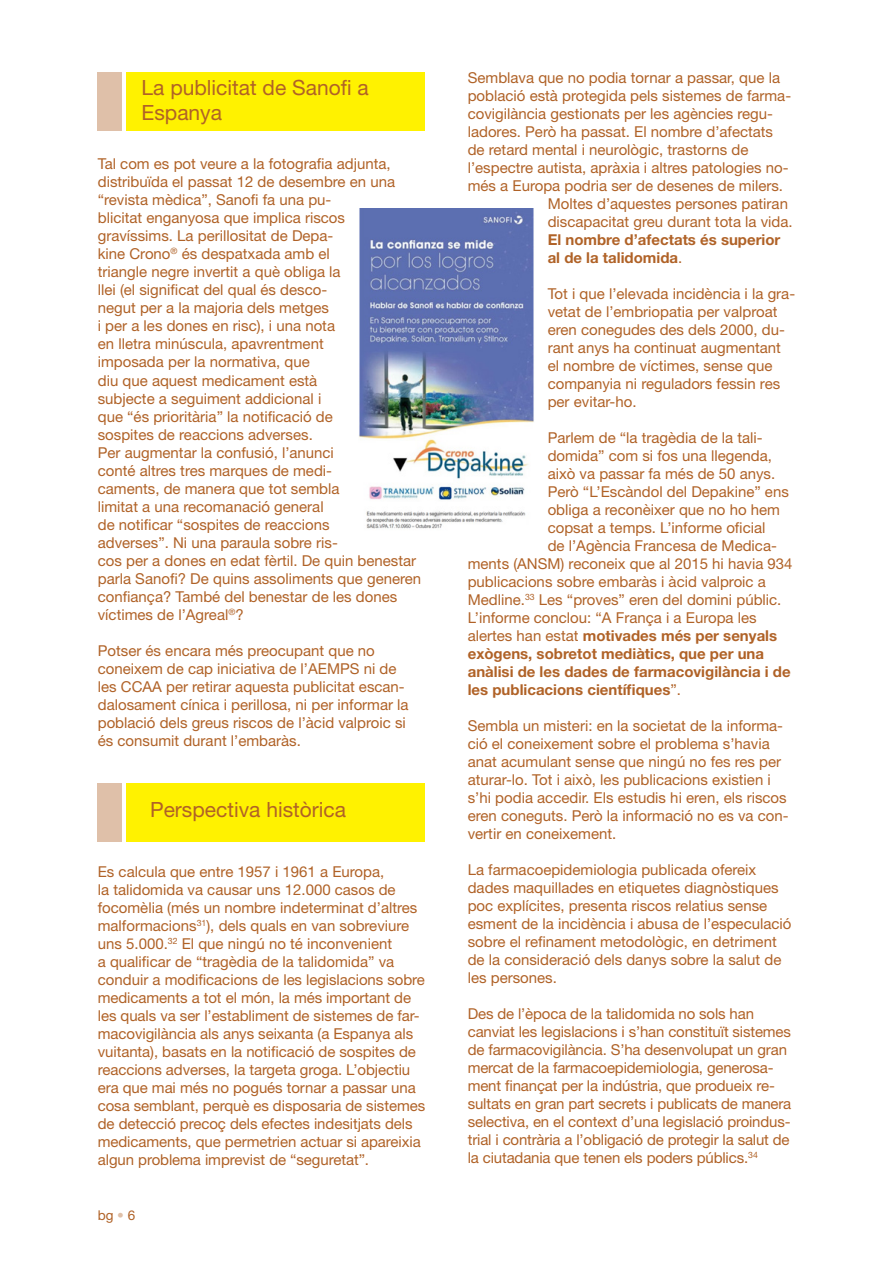
<style>
.page{position:relative;width:893px;height:1263px;background:#fff}
.page>*{position:absolute;margin:0;border:0;box-sizing:border-box;transform-origin:0 0}
.t1{font:21px/25.2px "Helvetica Neue LT Std";color:#b06227}
.t2{font:15px/18px "Helvetica Neue LT Std";color:#b06227}
.t3{font:700 15px/18px "Helvetica Neue LT Std";color:#b06227}
.t4{font:13.5px "Helvetica Neue LT Std";color:#b06227}
.s1{color:#dfc0a9}
.s2{font-weight:400}
</style>
<div class="page">
<div style="left:98px;top:783px;width:24px;height:58px;background:#dfc0a9"></div>
<div style="left:126px;top:783px;width:299px;height:58px;background:#fff200"></div>
<img style="left:359px;top:209px;width:175px;height:320px">
<div style="left:98px;top:72px;width:24px;height:58px;background:#dfc0a9"></div>
<div style="left:126px;top:72px;width:299px;height:58px;background:#fff200"></div>
<h1 class="t1" style="left:142px;top:75px;width:229px">La publicitat de Sanofi a<br>Espanya</h1>
<p class="t2" style="left:98px;top:155px;width:325px">Tal com es pot veure a la fotografia adjunta, distribuïda el passat 12 de desembre en una “revista mèdica”, Sanofi fa una pu-<br>blicitat enganyosa que implica riscos gravíssims. La perillositat de Depa-<br>kine Crono<sup>®</sup> és despatxada amb el<br>triangle negre invertit a què obliga la<br>llei (el significat del qual és desco-<br>negut per a la majoria dels metges<br>i per a les dones en risc), i una nota<br>en lletra minúscula, apavrentment<br>imposada per la normativa, que<br>diu que aquest medicament està<br>subjecte a seguiment addicional i<br>que “és prioritària” la notificació de<br>sospites de reaccions adverses.<br>Per augmentar la confusió, l’anunci<br>conté altres tres marques de medi-<br>caments, de manera que tot sembla<br>limitat a una recomanació general<br>de notificar “sospites de reaccions<br>adverses”. Ni una paraula sobre ris-<br>cos per a dones en edat fèrtil. De quin benestar parla Sanofi? De quins assoliments que generen confiança? També del benestar de les dones víctimes de l’Agreal<sup>®</sup>?</p>
<p class="t2" style="left:98px;top:641px;width:312px">Potser és encara més preocupant que no coneixem de cap iniciativa de l’AEMPS ni de les CCAA per retirar aquesta publicitat escan&shy;dalosament cínica i perillosa, ni per informar la població dels greus riscos de l’àcid valproic si és consumit durant l’embaràs.</p>
<h1 class="t1" style="left:150px;top:796px;width:197px">Perspectiva històrica</h1>
<p class="t2" style="left:98px;top:862px;width:329px">Es calcula que entre 1957 i 1961 a Europa,<br>la talidomida va causar uns 12.000 casos de focomèlia (més un nombre indeterminat d’altres malformacions<sup>31</sup>), dels quals en van sobreviure uns 5.000.<sup>32</sup> El que ningú no té inconvenient<br>a qualificar de “tragèdia de la talidomida” va conduir a modificacions de les legislacions sobre medicaments a tot el món, la més important de les quals va ser l’establiment de sistemes de far&shy;macovigilància als anys seixanta (a Espanya als vuitanta), basats en la notificació de sospites de reaccions adverses, la targeta groga. L’objectiu era que mai més no pogués tornar a passar una cosa semblant, perquè es disposaria de sistemes de detecció precoç dels efectes indesitjats dels medicaments, que permetrien actuar si apareixia algun problema imprevist de “seguretat”.</p>
<p class="t4" style="left:98px;top:1207px;width:39px">bg <span class="s1">•</span> 6</p>
<p class="t2" style="left:468px;top:68px;width:314px">Semblava que no podia tornar a passar, que la</p>
<p class="t2" style="left:468px;top:86px;width:325px">població està protegida pels sistemes de farma-</p>
<p class="t2" style="left:468px;top:104px;width:307px">covigilància gestionats per les agències regu-</p>
<p class="t2" style="left:468px;top:122px;width:307px">ladores. Però ha passat. El nombre d’afectats</p>
<p class="t2" style="left:468px;top:140px;width:282px">de retard mental i neurològic, trastorns de</p>
<p class="t2" style="left:468px;top:158px;width:322px">l’espectre autista, apràxia i altres patologies no-</p>
<p class="t2" style="left:468px;top:176px;width:317px">més a Europa podria ser de desenes de milers.</p>
<p class="t2" style="left:548px;top:194px;width:242px">Moltes d’aquestes persones patiran</p>
<p class="t2" style="left:548px;top:212px;width:247px">discapacitat greu durant tota la vida.</p>
<p class="t3" style="left:548px;top:230px;width:234px">El nombre d’afectats és superior al de la talidomida<span class="s2">.</span></p>
<p class="t2" style="left:548px;top:284px;width:249px">Tot i que l’elevada incidència i la gra&shy;vetat de l’embriopatia per valproat eren conegudes des dels 2000, du&shy;rant anys ha continuat augmentant el nombre de víctimes, sense que companyia ni reguladors fessin res per evitar-ho.</p>
<p class="t2" style="left:548px;top:428px;width:217px">Parlem de “la tragèdia de la tali-</p>
<p class="t2" style="left:548px;top:446px;width:226px">domida” com si fos una llegenda,</p>
<p class="t2" style="left:548px;top:464px;width:229px">això va passar fa més de 50 anys.</p>
<p class="t2" style="left:548px;top:482px;width:243px">Però “L’Escàndol del Depakine” ens</p>
<p class="t2" style="left:548px;top:500px;width:234px">obliga a reconèixer que no ho hem</p>
<p class="t2" style="left:548px;top:518px;width:219px">copsat a temps. L’informe oficial</p>
<p class="t2" style="left:548px;top:536px;width:231px">de l’Agència Francesa de Medica-</p>
<p class="t2" style="left:468px;top:554px;width:326px">ments (ANSM) reconeix que al 2015 hi havia 934</p>
<p class="t2" style="left:468px;top:572px;width:300px">publicacions sobre embaràs i àcid valproic a</p>
<p class="t2" style="left:468px;top:590px;width:315px">Medline.<sup>33</sup> Les “proves” eren del domini públic.</p>
<p class="t2" style="left:468px;top:608px;width:290px">L’informe conclou: “A França i a Europa les</p>
<p class="t3" style="left:468px;top:626px;width:311px"><span class="s2">alertes han estat</span> motivades més per senyals</p>
<p class="t3" style="left:468px;top:644px;width:298px">exògens, sobretot mediàtics, que per una</p>
<p class="t3" style="left:468px;top:662px;width:324px">anàlisi de les dades de farmacovigilància i de</p>
<p class="t3" style="left:468px;top:680px;width:215px">les publicacions científiques<span class="s2">”.</span></p>
<p class="t2" style="left:468px;top:716px;width:322px">Sembla un misteri: en la societat de la informa&shy;ció el coneixement sobre el problema s’havia anat acumulant sense que ningú no fes res per aturar-lo. Tot i això, les publicacions existien i s’hi podia accedir. Els estudis hi eren, els riscos eren coneguts. Però la informació no es va con&shy;vertir en coneixement.</p>
<p class="t2" style="left:468px;top:860px;width:325px">La farmacoepidemiologia publicada ofereix dades maquillades en etiquetes diagnòstiques poc explícites, presenta riscos relatius sense esment de la incidència i abusa de l’especulació sobre el refinament metodològic, en detriment de la consideració dels danys sobre la salut de les persones.</p>
<p class="t2" style="left:468px;top:1004px;width:325px">Des de l’època de la talidomida no sols han canviat les legislacions i s’han constituït sistemes de farmacovigilància. S’ha desenvolupat un gran mercat de la farmacoepidemiologia, generosa&shy;ment finançat per la indústria, que produeix re&shy;sultats en gran part secrets i publicats de manera selectiva, en el context d’una legislació proindus&shy;trial i contrària a l’obligació de protegir la salut de la ciutadania que tenen els poders públics.<sup>34</sup></p>
</div>
